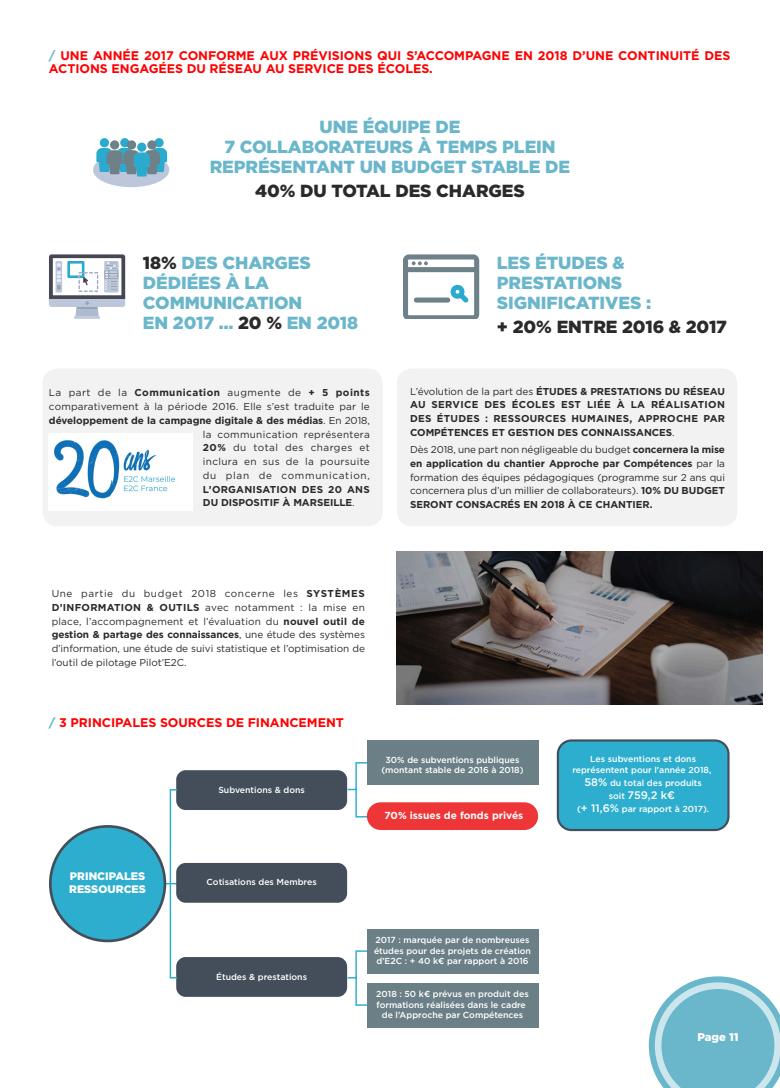
<style>
.page{position:relative;width:780px;height:1088px;background:#fff}
.page>*{position:absolute;margin:0;border:0;box-sizing:border-box;transform-origin:0 0}
.t1{font:900 17.5px/20px "Gotham";letter-spacing:-.005em;color:#6ab6cb}
.t2{font:900 17.5px "Gotham";letter-spacing:-.005em;color:#2b292a}
.t3{font:700 12.5px/13.8px "Gotham";letter-spacing:-.005em;color:#f00}
.t4{font:900 11.25px "Gotham";color:#fff}
.t5{font:900 10.88px/13.1px "Gotham";color:#fff}
.t6{font:500 10.88px "Gotham";color:#fff}
.t7{font:700 10.25px "Gotham";color:#fff}
.t8{font:10px/13.8px "Gotham";letter-spacing:.02em;color:#2b292a;text-align:justify}
.t9{font:700 10px/13.8px "Gotham";letter-spacing:-.005em;color:#2b292a}
.t10{font:500 8.75px/10.5px "Gotham";color:#fff;text-align:center}
.s1{color:#6ab6cb}
.s2{color:#2b292a}
.s3{font-weight:700}
.s4{font-weight:400}
.s5{font-size:10.88px}
.s6{font-size:8.75px}
</style>
<div class="page">
<svg style="left:648px;top:976px;width:132px;height:112px;background:#8bc6d6"></svg>
<div style="left:42px;top:369px;width:341px;height:157px;background:#f2f2f3;border-radius:15px"></div>
<div style="left:397px;top:369px;width:340px;height:157px;background:#f2f2f3;border-radius:15px"></div>
<svg style="left:49px;top:825px;width:117px;height:117px"></svg>
<div style="left:558px;top:740px;width:170px;height:90px;background:#2daece;border-radius:14px"></div>
<div style="left:556px;top:739px;width:173px;height:92px;border:2px solid #434e5a;border-radius:14px"></div>
<svg style="left:346px;top:950px;width:23px;height:56px"></svg>
<svg style="left:346px;top:762px;width:23px;height:56px"></svg>
<div style="left:52px;top:828px;width:111px;height:111px;background:#2daece;border-radius:50%"></div>
<div style="left:176px;top:770px;width:171px;height:40px;background:#434e5a;border-radius:9px"></div>
<div style="left:176px;top:863px;width:171px;height:40px;background:#434e5a;border-radius:9px"></div>
<div style="left:176px;top:957px;width:171px;height:40px;background:#434e5a;border-radius:9px"></div>
<div style="left:170px;top:789px;width:8px;height:189px;border:1px solid #2daece"></div>
<div style="left:367px;top:929px;width:171px;height:44px;background:#6b7f86"></div>
<div style="left:367px;top:983px;width:171px;height:44px;background:#6b7f86"></div>
<div style="left:367px;top:802px;width:171px;height:28px;background:#ee3537;border-radius:14px"></div>
<div style="left:367px;top:740px;width:171px;height:45px;background:#6b7f86"></div>
<img style="left:397px;top:551px;width:365px;height:153px">
<img style="left:49px;top:434px;width:143px;height:77px">
<hr style="left:74px;top:316px;width:26px;height:3px;background:#bdc7dc">
<svg style="left:49px;top:254px;width:76px;height:62px"></svg>
<svg style="left:403px;top:254px;width:76px;height:65px"></svg>
<div style="left:414px;top:297px;width:36px;height:6px;background:#6f8188;border-radius:3px"></div>
<div style="left:93px;top:152px;width:76px;height:35px;background:#bdc7dc;border-radius:50%"></div>
<svg style="left:154px;top:138px;width:10px;height:9px"></svg>
<div style="left:120px;top:138px;width:9px;height:9px;background:#2aaace;border-radius:50%"></div>
<div style="left:100px;top:138px;width:9px;height:9px;background:#2aaace;border-radius:50%"></div>
<div style="left:110px;top:140px;width:9px;height:10px;background:#6f8188;border-radius:50%"></div>
<div style="left:147px;top:140px;width:9px;height:10px;background:#6f8188;border-radius:50%"></div>
<div style="left:127px;top:140px;width:9px;height:10px;background:#6f8188;border-radius:50%"></div>
<div style="left:137px;top:143px;width:9px;height:9px;background:#2aaace;border-radius:50%"></div>
<svg style="left:96px;top:148px;width:71px;height:28px;background:#609fb4"></svg>
<p class="t3" style="left:49px;top:48px;width:683px"><span class="s1">/</span> UNE ANNÉE 2017 CONFORME AUX PRÉVISIONS QUI S’ACCOMPAGNE EN 2018 D’UNE CONTINUITÉ DES<br>ACTIONS ENGAGÉES DU RÉSEAU AU SERVICE DES ÉCOLES.</p>
<h1 class="t1" style="left:210px;top:117px;width:362px;text-align:center">UNE ÉQUIPE DE<br>7 COLLABORATEURS À TEMPS PLEIN<br>REPRÉSENTANT UN BUDGET STABLE DE</h1>
<h1 class="t2" style="left:255px;top:181px;width:271px">40% DU TOTAL DES CHARGES</h1>
<h1 class="t1" style="left:143px;top:253px;width:217px"><span class="s2">18%</span> DES CHARGES<br>DÉDIÉES À LA<br>COMMUNICATION<br>EN 2017 … <span class="s2">20 %</span> EN 2018</h1>
<h1 class="t1" style="left:497px;top:253px;width:156px">LES ÉTUDES &amp;<br>PRESTATIONS<br>SIGNIFICATIVES :</h1>
<h1 class="t2" style="left:497px;top:317px;width:231px">+ 20% ENTRE 2016 &amp; 2017</h1>
<p class="t8" style="left:49px;top:386px;width:322px;text-align:right">La part de la <span class="s3">Communication</span> augmente de <span class="s3">+ 5 points </span>comparativement à la période 2016. Elle s’est traduite par le <span class="s3">développement de la campagne digitale &amp; des médias</span>. En 2018, la communication représentera<br><span class="s3">20%</span> du total des charges et<br>inclura en sus de la poursuite<br>du plan de communication,</p>
<p class="t9" style="left:203px;top:482px;width:168px">L’ORGANISATION DES 20 ANS<br>DU DISPOSITIF À MARSEILLE<span class="s4">.</span></p>
<p class="t9" style="left:410px;top:384px;width:316px;text-align:justify"><span class="s4">L’évolution de la part des</span> ÉTUDES &amp; PRESTATIONS DU RÉSEAU AU SERVICE DES ÉCOLES EST LIÉE À LA RÉALISATION DES ÉTUDES : RESSOURCES HUMAINES, APPROCHE PAR COMPÉTENCES ET GESTION DES CONNAISSANCES<span class="s4">.</span></p>
<p class="t8" style="left:410px;top:443px;width:316px">Dès 2018, une part non négligeable du budget <span class="s3">concernera la mise en application du chantier Approche par Compétences</span> par la formation des équipes pédagogiques (programme sur 2 ans qui concernera plus d’un millier de collaborateurs). <span class="s3">10% DU BUDGET SERONT CONSACRÉS EN 2018 À CE CHANTIER.</span></p>
<p class="t8" style="left:52px;top:587px;width:315px">Une partie du budget 2018 concerne les <span class="s3">SYSTÈMES D’INFORMATION &amp; OUTILS</span> avec notamment : la mise en place, l’accompagnement et l’évaluation du <span class="s3">nouvel outil de gestion &amp; partage des connaissances</span>, une étude des systèmes d’information, une étude de suivi statistique et l’optimisation de l’outil de pilotage Pilot’E2C.</p>
<p class="t3" style="left:49px;top:716px;width:296px"><span class="s1">/</span> 3 PRINCIPALES SOURCES DE FINANCEMENT</p>
<p class="t10" style="left:218px;top:784px;width:88px">Subventions &amp; dons</p>
<p class="t10" style="left:381px;top:754px;width:144px">30% de subventions publiques (montant stable de 2016 à 2018)</p>
<p class="t7" style="left:384px;top:811px;width:140px">70% issues de fonds privés</p>
<p class="t5" style="left:69px;top:870px;width:78px">PRINCIPALES<br>RESSOURCES</p>
<p class="t10" style="left:206px;top:877px;width:112px">Cotisations des Membres</p>
<p class="t10" style="left:572px;top:754px;width:140px">Les subventions et dons représentent pour l'année 2018,</p>
<p class="t10" style="left:584px;top:778px;width:119px"><span class="s5">58%</span> du total des produits</p>
<p class="t6" style="left:608px;top:789px;width:68px"><span class="s6">soit</span> 759,2 k€</p>
<p class="t10" style="left:577px;top:804px;width:134px">(<span class="s5">+ 11,6%</span> par rapport à 2017).</p>
<p class="t10" style="left:216px;top:971px;width:92px">Études &amp; prestations</p>
<p class="t10" style="left:374px;top:935px;width:158px;text-align:left">2017 : marquée par de nombreuses études pour des projets de création d’E2C : + 40 k€ par rapport à 2016</p>
<p class="t10" style="left:376px;top:989px;width:154px">2018 : 50 k€ prévus en produit des formations réalisées dans le cadre de l’Approche par Compétences</p>
<p class="t4" style="left:697px;top:1031px;width:43px">Page 11</p>
</div>
